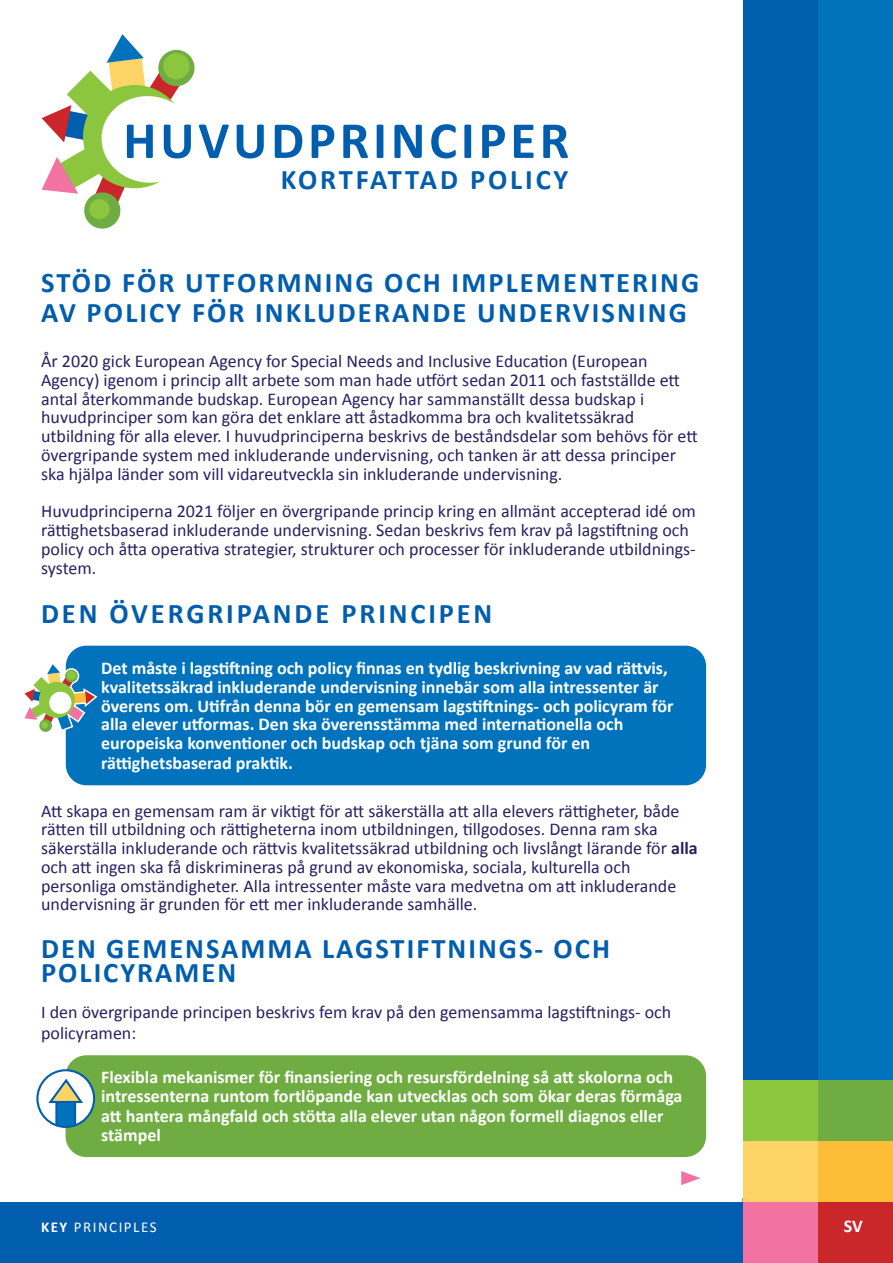
<style>
.page{position:relative;width:893px;height:1263px;background:#fff}
.page>*{position:absolute;margin:0;border:0;box-sizing:border-box;transform-origin:0 0}
.t1{font:700 52.5px "Calibri";letter-spacing:.07em;color:#015dad}
.t2{font:700 28.5px/30px "Calibri";letter-spacing:.075em;color:#015dad}
.t3{font:700 28.5px "Calibri";letter-spacing:.1em;color:#015dad}
.t4{font:18px/18.8px "Calibri";color:#252161}
.t5{font:700 18px/18.9px "Calibri";color:#fff}
.t6{font:15px "Calibri";letter-spacing:.1em;color:#fff}
.s1{font-weight:700}
</style>
<div class="page">
<div style="left:742px;top:1199px;width:76px;height:64px;background:#f273a1"></div>
<div style="left:817px;top:0;width:76px;height:1109px;background:#0073bc"></div>
<div style="left:66px;top:1055px;width:640px;height:102px;background:#6fad42;border-radius:21px"></div>
<div style="left:66px;top:646px;width:640px;height:139px;background:#0073bc;border-radius:21px"></div>
<div style="left:0;top:1202px;width:742px;height:61px;background:#015dad"></div>
<div style="left:817px;top:1141px;width:76px;height:61px;background:#febd37"></div>
<div style="left:742px;top:1141px;width:75px;height:61px;background:#fed466"></div>
<div style="left:742px;top:0;width:75px;height:1080px;background:#015dad"></div>
<svg style="left:681px;top:1171px;width:19px;height:14px"></svg>
<svg style="left:42px;top:34px;width:153px;height:195px"></svg>
<svg style="left:24px;top:659px;width:74px;height:75px"></svg>
<div style="left:41px;top:721px;width:7px;height:8px;background:#8bc63e;border-radius:50%"></div>
<div style="left:817px;top:1202px;width:76px;height:61px;background:#c9272a"></div>
<div style="left:809px;top:1080px;width:84px;height:61px;background:#6fad42"></div>
<div style="left:742px;top:1080px;width:75px;height:61px;background:#8bc63e"></div>
<svg style="left:38px;top:1071px;width:56px;height:56px"></svg>
<svg style="left:46px;top:1077px;width:38px;height:50px"></svg>
<div style="left:36px;top:1069px;width:59px;height:59px;border:2px solid #015dad;border-radius:50%"></div>
<h1 class="t1" style="left:123px;top:108px;width:447px">HUVUDPRINCIPER</h1>
<h2 class="t3" style="left:281px;top:162px;width:289px">KORTFATTAD POLICY</h2>
<h2 class="t2" style="left:41px;top:266px;width:660px">STÖD FÖR UTFORMNING OCH IMPLEMENTERING<br>AV POLICY FÖR INKLUDERANDE UNDERVISNING</h2>
<p class="t4" style="left:41px;top:351px;width:658px">År 2020 gick European Agency for Special Needs and Inclusive Education (European Agency) igenom i princip allt arbete som man hade utfört sedan 2011 och fastställde ett antal återkommande budskap. European Agency har sammanställt dessa budskap i huvudprinciper som kan göra det enklare att åstadkomma bra och kvalitetssäkrad utbildning för alla elever. I huvudprinciperna beskrivs de beståndsdelar som behövs för ett övergripande system med inkluderande undervisning, och tanken är att dessa principer ska hjälpa länder som vill vidareutveckla sin inkluderande undervisning.</p>
<p class="t4" style="left:41px;top:501px;width:656px">Huvudprinciperna 2021 följer en övergripande princip kring en allmänt accepterad idé om rättighetsbaserad inkluderande undervisning. Sedan beskrivs fem krav på lagstiftning och policy och åtta operativa strategier, strukturer och processer för inkluderande utbildnings&shy;system.</p>
<h2 class="t3" style="left:41px;top:596px;width:453px">DEN ÖVERGRIPANDE PRINCIPEN</h2>
<p class="t5" style="left:101px;top:658px;width:574px">Det måste i lagstiftning och policy finnas en tydlig beskrivning av vad rättvis, kvalitetssäkrad inkluderande undervisning innebär som alla intressenter är överens om. Utifrån denna bör en gemensam lagstiftnings- och policyram för alla elever utformas. Den ska överensstämma med internationella och europeiska konventioner och budskap och tjäna som grund för en rättighetsbaserad praktik.</p>
<p class="t4" style="left:41px;top:800px;width:658px">Att skapa en gemensam ram är viktigt för att säkerställa att alla elevers rättigheter, både rätten till utbildning och rättigheterna inom utbildningen, tillgodoses. Denna ram ska säkerställa inkluderande och rättvis kvalitetssäkrad utbildning och livslångt lärande för <span class="s1">alla </span>och att ingen ska få diskrimineras på grund av ekonomiska, sociala, kulturella och personliga omständigheter. Alla intressenter måste vara medvetna om att inkluderande undervisning är grunden för ett mer inkluderande samhälle.</p>
<h2 class="t2" style="left:41px;top:935px;width:570px;line-height:24px">DEN GEMENSAMMA LAGSTIFTNINGS- OCH<br>POLICYRAMEN</h2>
<p class="t4" style="left:41px;top:1001px;width:632px;line-height:21px">I den övergripande principen beskrivs fem krav på den gemensamma lagstiftnings- och policyramen:</p>
<p class="t5" style="left:101px;top:1066px;width:583px;line-height:19.5px">Flexibla mekanismer för finansiering och resursfördelning så att skolorna och intressenterna runtom fortlöpande kan utvecklas och som ökar deras förmåga att hantera mångfald och stötta alla elever utan någon formell diagnos eller stämpel</p>
<p class="t6" style="left:41px;top:1218px;width:117px"><span class="s1">KEY</span> PRINCIPLES</p>
<p class="t5" style="left:844px;top:1216px;width:20px">SV</p>
</div>
